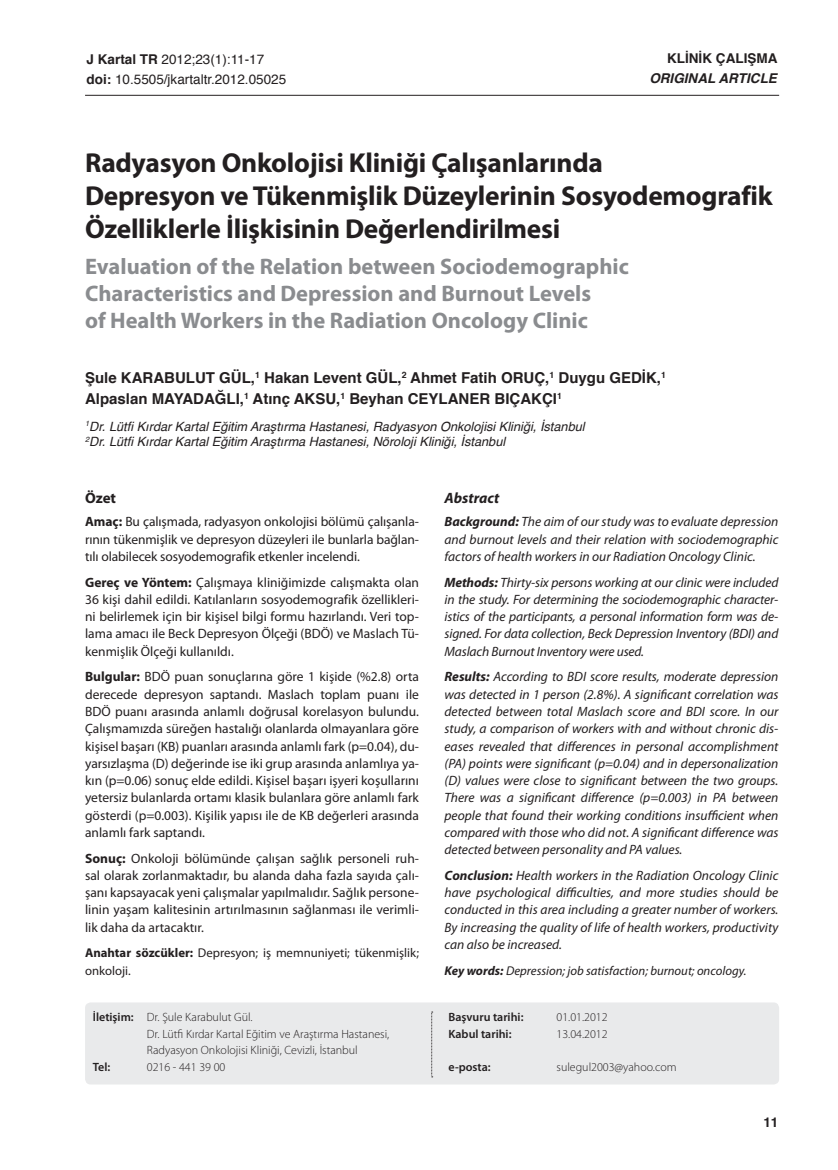
<style>
.page{position:relative;width:838px;height:1170px;background:#fff}
.page>*{position:absolute;margin:0;border:0;box-sizing:border-box;transform-origin:0 0}
.t1{font:700 27.45px/33px "Myriad Pro";letter-spacing:-.01em;color:#231f20}
.t2{font:700 22.5px/27px "Myriad Pro";color:#8a8c8f}
.t3{font:700 15px/21px "Helvetica";color:#231f20}
.t4{font:italic 700 15px "Myriad Pro";color:#231f20}
.t5{font:700 15px "Myriad Pro";color:#231f20}
.t6{font:italic 13.5px/17.2px "Myriad Pro";color:#231f20;text-align:justify}
.t7{font:13.5px/17.2px "Myriad Pro";color:#231f20;text-align:justify}
.t8{font:13.5px/19.5px "Helvetica";color:#231f20}
.t9{font:700 13.5px "Helvetica";color:#231f20}
.t10{font:italic 700 13.5px "Helvetica";color:#231f20}
.t11{font:italic 12.75px/15.3px "Helvetica";color:#231f20}
.t12{font:12.75px/17.2px "Myriad Pro";color:#231f20}
.t13{font:italic 12.75px "Myriad Pro";color:#231f20}
.t14{font:300 12px/16.5px "Myriad Pro";color:#231f20}
.t15{font:600 12px "Myriad Pro";color:#231f20}
.s1{font-weight:700}
.s2{font-weight:600}
</style>
<div class="page">
<hr style="left:85px;top:95px;width:694px;height:1px;background:#231f20">
<div style="left:85px;top:1002px;width:694px;height:82px;background:#e9eaeb;border-radius:6px"></div>
<svg style="left:431px;top:1011px;width:2px;height:66px"></svg>
<p class="t8" style="left:87px;top:50px;width:201px"><span class="s1">J Kartal TR</span> 2012;23(1):11-17 <span class="s1">doi:</span> 10.5505/jkartaltr.2012.05025</p>
<p class="t9" style="left:667px;top:48px;width:112px">KLİNİK ÇALIŞMA</p>
<p class="t10" style="left:649px;top:67px;width:129px">ORIGINAL ARTICLE</p>
<h1 class="t1" style="left:85px;top:145px;width:689px">Radyasyon Onkolojisi Kliniği Çalışanlarında<br>Depresyon ve Tükenmişlik Düzeylerinin Sosyodemografik<br>Özelliklerle İlişkisinin Değerlendirilmesi</h1>
<h2 class="t2" style="left:85px;top:252px;width:545px">Evaluation of the Relation between Sociodemographic<br>Characteristics and Depression and Burnout Levels<br>of Health Workers in the Radiation Oncology Clinic</h2>
<p class="t3" style="left:85px;top:367px;width:582px">Şule KARABULUT GÜL,<sup>1</sup> Hakan Levent GÜL,<sup>2</sup> Ahmet Fatih ORUÇ,<sup>1</sup> Duygu GEDİK,<sup>1<br></sup>Alpaslan MAYADAĞLI,<sup>1</sup> Atınç AKSU,<sup>1</sup> Beyhan CEYLANER BIÇAKÇI<sup>1</sup></p>
<p class="t11" style="left:85px;top:418px;width:501px"><sup>1</sup>Dr. Lütfi Kırdar Kartal Eğitim Araştırma Hastanesi, Radyasyon Onkolojisi Kliniği, İstanbul<br><sup>2</sup>Dr. Lütfi Kırdar Kartal Eğitim Araştırma Hastanesi, Nöroloji Kliniği, İstanbul</p>
<p class="t5" style="left:85px;top:488px;width:33px">Özet</p>
<p class="t7" style="left:85px;top:513px;width:335px"><span class="s1">Amaç:</span> Bu çalışmada, radyasyon onkolojisi bölümü çalışanla&shy;rının tükenmişlik ve depresyon düzeyleri ile bunlarla bağlan&shy;tılı olabilecek sosyodemografik etkenler incelendi.</p>
<p class="t7" style="left:85px;top:573px;width:335px"><span class="s1">Gereç ve Yöntem:</span> Çalışmaya kliniğimizde calışmakta olan 36 kişi dahil edildi. Katılanların sosyodemografik özellikleri&shy;ni belirlemek için bir kişisel bilgi formu hazırlandı. Veri top&shy;lama amacı ile Beck Depresyon Ölçeği (BDÖ) ve Maslach Tü&shy;kenmişlik Ölçeği kullanıldı.</p>
<p class="t7" style="left:85px;top:668px;width:335px"><span class="s1">Bulgular:</span> BDÖ puan sonuçlarına göre 1 kişide (%2.8) orta derecede depresyon saptandı. Maslach toplam puanı ile BDÖ puanı arasında anlamlı doğrusal korelasyon bulundu.<br>Çalışmamızda süreğen hastalığı olanlarda olmayanlara göre kişisel başarı (KB) puanları arasında anlamlı fark (p=0.04), du&shy;yarsızlaşma (D) değerinde ise iki grup arasında anlamlıya ya&shy;kın (p=0.06) sonuç elde edildi. Kişisel başarı işyeri koşullarını yetersiz bulanlarda ortamı klasik bulanlara göre anlamlı fark gösterdi (p=0.003). Kişilik yapısı ile de KB değerleri arasında anlamlı fark saptandı.</p>
<p class="t7" style="left:85px;top:849px;width:335px"><span class="s1">Sonuç:</span> Onkoloji bölümünde çalışan sağlık personeli ruh&shy;sal olarak zorlanmaktadır, bu alanda daha fazla sayıda çalı&shy;şanı kapsayacak yeni çalışmalar yapılmalıdır. Sağlık persone&shy;linin yaşam kalitesinin artırılmasının sağlanması ile verimli&shy;lik daha da artacaktır.</p>
<p class="t12" style="left:85px;top:944px;width:335px"><span class="s1">Anahtar sözcükler:</span> Depresyon; iş memnuniyeti; tükenmişlik; onkoloji.</p>
<p class="t14" style="left:147px;top:1008px;width:244px;text-indent:-54px"><span class="s2">İletişim:</span> Dr. Şule Karabulut Gül.<br>Dr. Lütfi Kırdar Kartal Eğitim ve Araştırma Hastanesi,<br>Radyasyon Onkolojisi Kliniği, Cevizli, İstanbul</p>
<p class="t15" style="left:93px;top:1058px;width:19px">Tel:</p>
<p class="t14" style="left:147px;top:1058px;width:80px">0216 - 441 39 00</p>
<p class="t4" style="left:444px;top:488px;width:56px">Abstract</p>
<p class="t6" style="left:444px;top:513px;width:335px"><span class="s1">Background:</span> The aim of our study was to evaluate depression and burnout levels and their relation with sociodemographic factors of health workers in our Radiation Oncology Clinic.</p>
<p class="t6" style="left:444px;top:573px;width:335px"><span class="s1">Methods:</span> Thirty-six persons working at our clinic were included in the study. For determining the sociodemographic character&shy;istics of the participants, a personal information form was de&shy;signed. For data collection, Beck Depression Inventory (BDI) and Maslach Burnout Inventory were used.</p>
<p class="t6" style="left:444px;top:668px;width:335px"><span class="s1">Results:</span> According to BDI score results, moderate depression was detected in 1 person (2.8%). A significant correlation was detected between total Maslach score and BDI score. In our study, a comparison of workers with and without chronic dis&shy;eases revealed that differences in personal accomplishment (PA) points were significant (p=0.04) and in depersonalization (D) values were close to significant between the two groups.<br>There was a significant difference (p=0.003) in PA between people that found their working conditions insufficient when compared with those who did not. A significant difference was detected between personality and PA values.</p>
<p class="t6" style="left:444px;top:866px;width:335px"><span class="s1">Conclusion:</span> Health workers in the Radiation Oncology Clinic have psychological difficulties, and more studies should be conducted in this area including a greater number of workers.<br>By increasing the quality of life of health workers, productivity can also be increased.</p>
<p class="t13" style="left:444px;top:962px;width:303px"><span class="s1">Key words:</span> Depression; job satisfaction; burnout; oncology.</p>
<p class="t15" style="left:448px;top:1009px;width:76px">Başvuru tarihi:</p>
<p class="t14" style="left:556px;top:1008px;width:53px">01.01.2012</p>
<p class="t15" style="left:448px;top:1025px;width:64px">Kabul tarihi:</p>
<p class="t14" style="left:556px;top:1025px;width:53px">13.04.2012</p>
<p class="t15" style="left:448px;top:1058px;width:44px">e-posta:</p>
<p class="t14" style="left:556px;top:1058px;width:122px">sulegul2003@yahoo.com</p>
<p class="t9" style="left:763px;top:1111px;width:16px">11</p>
</div>
